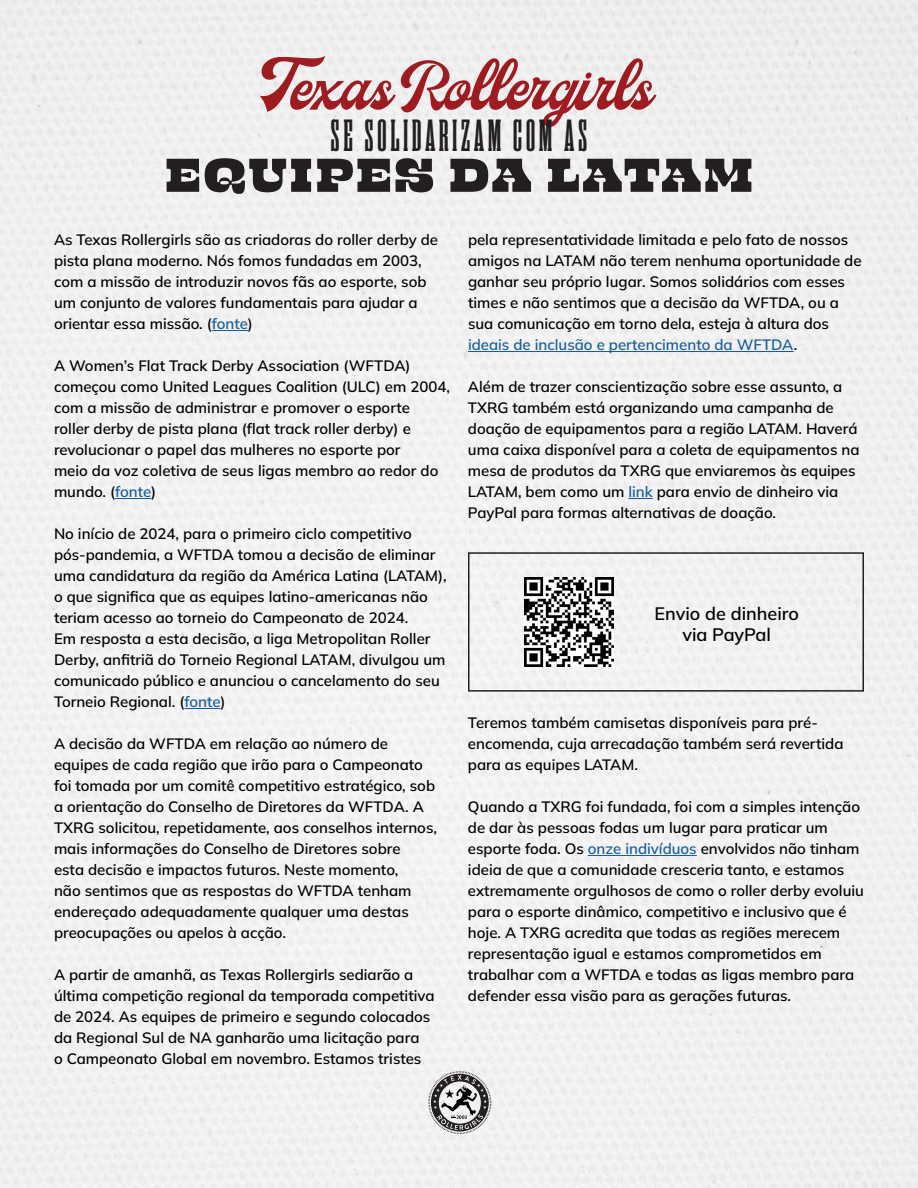
<style>
.page{position:relative;width:918px;height:1188px;background:#f1f1f2}
.page>*{position:absolute;margin:0;border:0;box-sizing:border-box;transform-origin:0 0}
.t1{font:69px "Milestone Free Version Script";letter-spacing:.005em;color:#9e1c1f}
.t2{font:52.5px "Beastly 12 Point";letter-spacing:.03em;color:#231f20;scale:1.06 1}
.t3{font:700 45px "Rama Slab C";letter-spacing:.09em;color:#231f20}
.t4{font:600 18px/21px "Mulish";color:#000;text-align:center}
.t5{font:600 15px/21px "Mulish";color:#000}
.s1{color:#175d9e}
</style>
<div class="page">
<svg style="left:428px;top:1071px;width:63px;height:63px"></svg>
<hr style="left:212px;top:330px;width:36px;height:1px;background:#175d9e">
<hr style="left:115px;top:498px;width:36px;height:1px;background:#175d9e">
<hr style="left:184px;top:708px;width:36px;height:1px;background:#175d9e">
<hr style="left:468px;top:351px;width:326px;height:1px;background:#175d9e">
<svg style="left:628px;top:498px;width:25px;height:1px"></svg>
<hr style="left:588px;top:855px;width:109px;height:1px;background:#175d9e">
<img style="left:525px;top:577px;width:89px;height:90px">
<div style="left:468px;top:552px;width:396px;height:140px;border:2px solid #231f20"></div>
<p class="t1" style="left:265px;top:52px;width:390px">Texas Rollergirls</p>
<p class="t3" style="left:331px;top:115px;width:258px">SE SOLIDARIZAM COM AS</p>
<p class="t2" style="left:164px;top:138px;width:557px">EQUIPES DA LATAM</p>
<p class="t5" style="left:54px;top:229px;width:386px">As Texas Rollergirls são as criadoras do roller derby de pista plana moderno. Nós fomos fundadas em 2003, com a missão de introduzir novos fãs ao esporte, sob um conjunto de valores fundamentais para ajudar a orientar essa missão. (<span class="s1">fonte</span>)</p>
<p class="t5" style="left:54px;top:355px;width:398px">A Women’s Flat Track Derby Association (WFTDA) começou como United Leagues Coalition (ULC) em 2004, com a missão de administrar e promover o esporte<br>roller derby de pista plana (flat track roller derby) e revolucionar o papel das mulheres no esporte por<br>meio da voz coletiva de seus ligas membro ao redor do mundo. (<span class="s1">fonte</span>)</p>
<p class="t5" style="left:54px;top:523px;width:394px">No início de 2024, para o primeiro ciclo competitivo pós-pandemia, a WFTDA tomou a decisão de eliminar uma candidatura da região da América Latina (LATAM), o que significa que as equipes latino-americanas não teriam acesso ao torneio do Campeonato de 2024.<br>Em resposta a esta decisão, a liga Metropolitan Roller Derby, anfitriã do Torneio Regional LATAM, divulgou um comunicado público e anunciou o cancelamento do seu Torneio Regional. (<span class="s1">fonte</span>)</p>
<p class="t5" style="left:54px;top:733px;width:384px">A decisão da WFTDA em relação ao número de equipes de cada região que irão para o Campeonato foi tomada por um comitê competitivo estratégico, sob a orientação do Conselho de Diretores da WFTDA. A TXRG solicitou, repetidamente, aos conselhos internos, mais informações do Conselho de Diretores sobre<br>esta decisão e impactos futuros. Neste momento,<br>não sentimos que as respostas do WFTDA tenham endereçado adequadamente qualquer uma destas preocupações ou apelos à acção.</p>
<p class="t5" style="left:54px;top:964px;width:382px">A partir de amanhã, as Texas Rollergirls sediarão a última competição regional da temporada competitiva de 2024. As equipes de primeiro e segundo colocados da Regional Sul de NA ganharão uma licitação para<br>o Campeonato Global em novembro. Estamos tristes</p>
<p class="t5" style="left:468px;top:229px;width:395px">pela representatividade limitada e pelo fato de nossos amigos na LATAM não terem nenhuma oportunidade de ganhar seu próprio lugar. Somos solidários com esses times e não sentimos que a decisão da WFTDA, ou a sua comunicação em torno dela, esteja à altura dos <span class="s1">ideais de inclusão e pertencimento da WFTDA</span>.</p>
<p class="t5" style="left:468px;top:376px;width:393px">Além de trazer conscientização sobre esse assunto, a TXRG também está organizando uma campanha de doação de equipamentos para a região LATAM. Haverá uma caixa disponível para a coleta de equipamentos na mesa de produtos da TXRG que enviaremos às equipes LATAM, bem como um <span class="s1">link</span> para envio de dinheiro via PayPal para formas alternativas de doação.</p>
<p class="t4" style="left:655px;top:603px;width:146px">Envio de dinheiro via PayPal</p>
<p class="t5" style="left:468px;top:712px;width:377px">Teremos também camisetas disponíveis para pré&shy;encomenda, cuja arrecadação também será revertida para as equipes LATAM.</p>
<p class="t5" style="left:468px;top:796px;width:397px">Quando a TXRG foi fundada, foi com a simples intenção de dar às pessoas fodas um lugar para praticar um esporte foda. Os <span class="s1">onze indivíduos</span> envolvidos não tinham ideia de que a comunidade cresceria tanto, e estamos extremamente orgulhosos de como o roller derby evoluiu para o esporte dinâmico, competitivo e inclusivo que é hoje. A TXRG acredita que todas as regiões merecem representação igual e estamos comprometidos em trabalhar com a WFTDA e todas as ligas membro para defender essa visão para as gerações futuras.</p>
</div>
